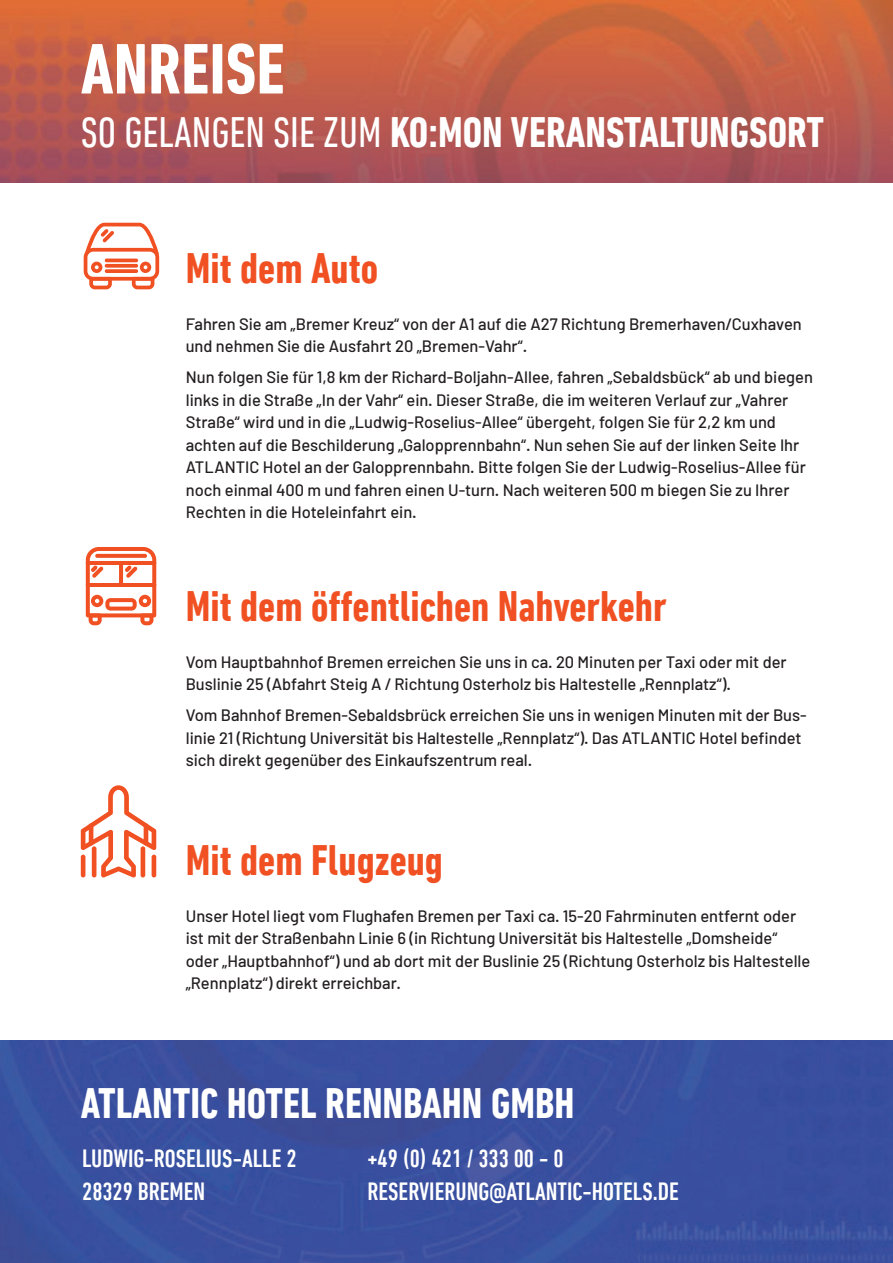
<style>
.page{position:relative;width:893px;height:1263px;background:#fff}
.page>*{position:absolute;margin:0;border:0;box-sizing:border-box;transform-origin:0 0}
.t1{font:700 condensed 72.6px "DIN Next LT Pro";color:#fff}
.t2{font:700 condensed 43.5px "DIN Next LT Pro";color:#fff}
.t3{font:700 condensed 43.5px "DIN Next LT Pro";color:#f05022}
.t4{font:500 condensed 25.5px/33px "DIN Next LT Pro";color:#fff}
.t5{font:500 16.5px/22.5px "Barlow";color:#231f20}
.s1{font-weight:400}
</style>
<div class="page">
<img style="left:0;top:1040px;width:893px;height:223px">
<img style="left:0;top:0;width:893px;height:182px">
<svg style="left:84px;top:223px;width:75px;height:66px"></svg>
<hr style="left:105px;top:259px;width:33px;height:3px;background:#f05022;border-radius:2px">
<svg style="left:105px;top:264px;width:33px;height:4px"></svg>
<svg style="left:105px;top:269px;width:33px;height:4px"></svg>
<svg style="left:86px;top:547px;width:70px;height:78px"></svg>
<svg style="left:95px;top:554px;width:52px;height:4px"></svg>
<svg style="left:81px;top:785px;width:75px;height:92px"></svg>
<hr style="left:81px;top:855px;width:4px;height:22px;background:#f05022;border-radius:2px">
<hr style="left:152px;top:855px;width:4px;height:22px;background:#f05022;border-radius:2px">
<hr style="left:92px;top:846px;width:4px;height:31px;background:#f05022;border-radius:2px">
<hr style="left:141px;top:846px;width:4px;height:31px;background:#f05022;border-radius:2px">
<hr style="left:89px;top:823px;width:4px;height:22px;background:#f05022;border-radius:2px">
<hr style="left:144px;top:823px;width:4px;height:22px;background:#f05022;border-radius:2px">
<h1 class="t1" style="left:81px;top:28px;width:205px">ANREISE</h1>
<h2 class="t2" style="left:81px;top:108px;width:745px"><span class="s1">SO GELANGEN SIE ZUM</span> KO:MON VERANSTALTUNGSORT</h2>
<h2 class="t3" style="left:186px;top:244px;width:194px">Mit dem Auto</h2>
<p class="t5" style="left:186px;top:312px;width:618px">Fahren Sie am „Bremer Kreuz“ von der A1 auf die A27 Richtung Bremerhaven/Cuxhaven und nehmen Sie die Ausfahrt 20 „Bremen-Vahr“.</p>
<p class="t5" style="left:186px;top:366px;width:629px">Nun folgen Sie für 1,8 km der Richard-Boljahn-Allee, fahren „Sebaldsbück“ ab und biegen links in die Straße „In der Vahr“ ein. Dieser Straße, die im weiteren Verlauf zur „Vahrer Straße“ wird und in die „Ludwig-Roselius-Allee“ übergeht, folgen Sie für 2,2 km und achten auf die Beschilderung „Galopprennbahn“. Nun sehen Sie auf der linken Seite Ihr ATLANTIC Hotel an der Galopprennbahn. Bitte folgen Sie der Ludwig-Roselius-Allee für noch einmal 400 m und fahren einen U-turn. Nach weiteren 500 m biegen Sie zu Ihrer Rechten in die Hoteleinfahrt ein.</p>
<h2 class="t3" style="left:186px;top:582px;width:482px">Mit dem öffentlichen Nahverkehr</h2>
<p class="t5" style="left:186px;top:650px;width:602px">Vom Hauptbahnhof Bremen erreichen Sie uns in ca. 20 Minuten per Taxi oder mit der<br>Buslinie 25 (Abfahrt Steig A / Richtung Osterholz bis Haltestelle „Rennplatz“).</p>
<p class="t5" style="left:186px;top:704px;width:622px">Vom Bahnhof Bremen-Sebaldsbrück erreichen Sie uns in wenigen Minuten mit der Bus&shy;linie 21 (Richtung Universität bis Haltestelle „Rennplatz“). Das ATLANTIC Hotel befindet sich direkt gegenüber des Einkaufszentrum real.</p>
<h2 class="t3" style="left:186px;top:836px;width:259px">Mit dem Flugzeug</h2>
<p class="t5" style="left:186px;top:904px;width:626px">Unser Hotel liegt vom Flughafen Bremen per Taxi ca. 15-20 Fahrminuten entfernt oder ist mit der Straßenbahn Linie 6 (in Richtung Universität bis Haltestelle „Domsheide“ oder „Hauptbahnhof“) und ab dort mit der Buslinie 25 (Richtung Osterholz bis Haltestelle „Rennplatz“) direkt erreichbar.</p>
<h2 class="t2" style="left:81px;top:1079px;width:495px">ATLANTIC HOTEL RENNBAHN GMBH</h2>
<h3 class="t4" style="left:82px;top:1142px;width:216px">LUDWIG-ROSELIUS-ALLE 2<br>28329 BREMEN</h3>
<h3 class="t4" style="left:367px;top:1142px;width:313px">+49 (0) 421 / 333 00 - 0<br>RESERVIERUNG@ATLANTIC-HOTELS.DE</h3>
</div>
